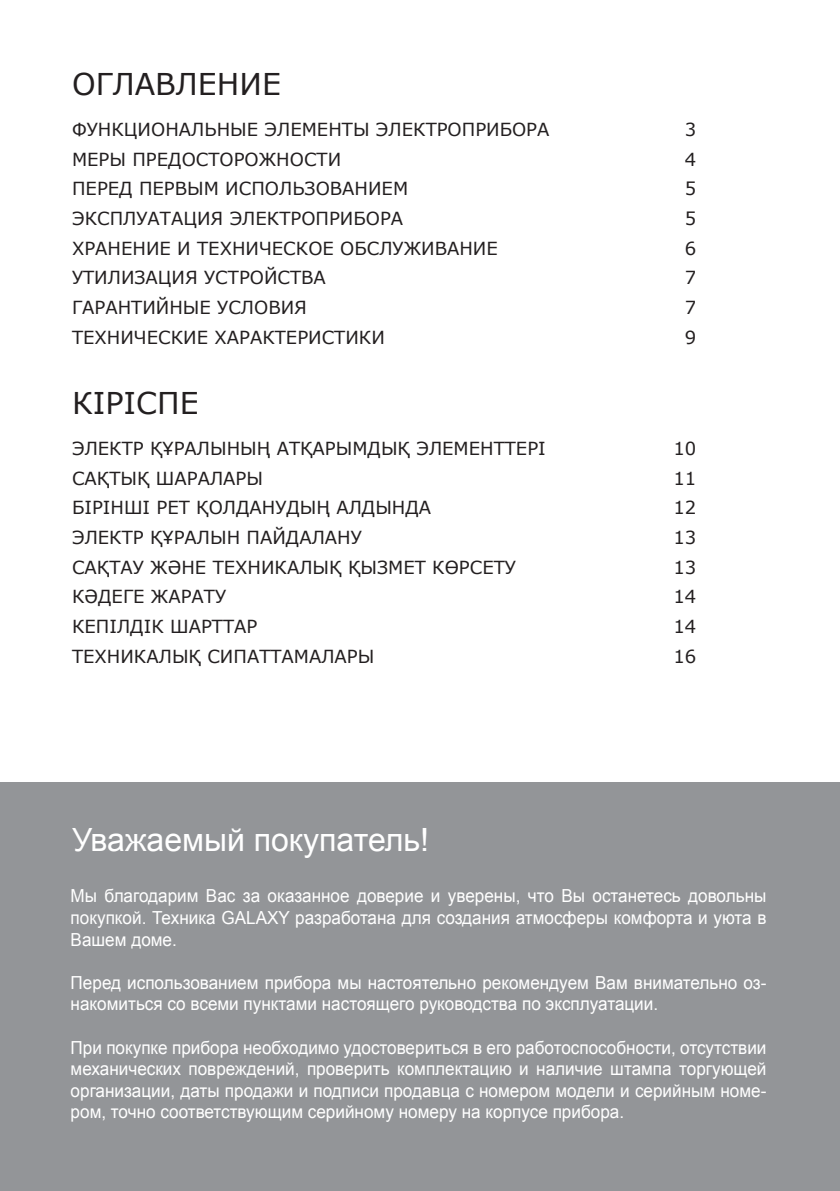
<style>
.page{position:relative;width:840px;height:1191px;background:#fff}
.page>*{position:absolute;margin:0;border:0;box-sizing:border-box;transform-origin:0 0}
.t1{font:32px "Arial";color:#fff}
.t2{font:30px "Verdana";color:#231f20}
.t3{font:18px/21.6px "Arial";color:#fff;text-align:justify;scale:.95 1}
.t4{font:18px "Verdana";color:#231f20}
</style>
<div class="page">
<div style="left:0;top:782px;width:839px;height:409px;background:#939598"></div>
<h2 class="t2" style="left:72px;top:63px;width:210px">ОГЛАВЛЕНИЕ</h2>
<p class="t4" style="left:72px;top:117px;width:478px">ФУНКЦИОНАЛЬНЫЕ ЭЛЕМЕНТЫ ЭЛЕКТРОПРИБОРА</p>
<p class="t4" style="left:684px;top:117px;width:13px">3</p>
<p class="t4" style="left:72px;top:147px;width:270px">МЕРЫ ПРЕДОСТОРОЖНОСТИ</p>
<p class="t4" style="left:684px;top:147px;width:13px">4</p>
<p class="t4" style="left:72px;top:176px;width:337px">ПЕРЕД ПЕРВЫМ ИСПОЛЬЗОВАНИЕМ</p>
<p class="t4" style="left:684px;top:176px;width:13px">5</p>
<p class="t4" style="left:72px;top:206px;width:332px">ЭКСПЛУАТАЦИЯ ЭЛЕКТРОПРИБОРА</p>
<p class="t4" style="left:684px;top:206px;width:13px">5</p>
<p class="t4" style="left:72px;top:236px;width:427px">ХРАНЕНИЕ И ТЕХНИЧЕСКОЕ ОБСЛУЖИВАНИЕ</p>
<p class="t4" style="left:684px;top:236px;width:13px">6</p>
<p class="t4" style="left:72px;top:265px;width:255px">УТИЛИЗАЦИЯ УСТРОЙСТВА</p>
<p class="t4" style="left:684px;top:265px;width:13px">7</p>
<p class="t4" style="left:72px;top:295px;width:236px">ГАРАНТИЙНЫЕ УСЛОВИЯ</p>
<p class="t4" style="left:684px;top:295px;width:13px">7</p>
<p class="t4" style="left:72px;top:325px;width:314px">ТЕХНИЧЕСКИЕ ХАРАКТЕРИСТИКИ</p>
<p class="t4" style="left:684px;top:325px;width:13px">9</p>
<h2 class="t2" style="left:72px;top:382px;width:128px">КІРІСПЕ</h2>
<p class="t4" style="left:72px;top:436px;width:475px">ЭЛЕКТР ҚҰРАЛЫНЫҢ АТҚАРЫМДЫҚ ЭЛЕМЕНТТЕРІ</p>
<p class="t4" style="left:673px;top:436px;width:24px">10</p>
<p class="t4" style="left:72px;top:465px;width:192px">САҚТЫҚ ШАРАЛАРЫ</p>
<p class="t4" style="left:673px;top:465px;width:24px">11</p>
<p class="t4" style="left:72px;top:495px;width:360px">БІРІНШІ РЕТ ҚОЛДАНУДЫҢ АЛДЫНДА</p>
<p class="t4" style="left:673px;top:495px;width:24px">12</p>
<p class="t4" style="left:72px;top:525px;width:291px">ЭЛЕКТР ҚҰРАЛЫН ПАЙДАЛАНУ</p>
<p class="t4" style="left:673px;top:525px;width:24px">13</p>
<p class="t4" style="left:72px;top:554px;width:445px">САҚТАУ ЖӘНЕ ТЕХНИКАЛЫҚ ҚЫЗМЕТ КӨРСЕТУ</p>
<p class="t4" style="left:673px;top:554px;width:24px">13</p>
<p class="t4" style="left:72px;top:584px;width:155px">КӘДЕГЕ ЖАРАТУ</p>
<p class="t4" style="left:673px;top:584px;width:24px">14</p>
<p class="t4" style="left:72px;top:614px;width:187px">КЕПІЛДІК ШАРТТАР</p>
<p class="t4" style="left:673px;top:614px;width:24px">14</p>
<p class="t4" style="left:72px;top:643px;width:303px">ТЕХНИКАЛЫҚ СИПАТТАМАЛАРЫ</p>
<p class="t4" style="left:673px;top:643px;width:24px">16</p>
<h1 class="t1" style="left:72px;top:818px;width:358px">Уважаемый покупатель!</h1>
<p class="t3" style="left:71px;top:885px;width:733px">Мы благодарим Вас за оказанное доверие и уверены, что Вы останетесь довольны покупкой. Техника GALAXY разработана для создания атмосферы комфорта и уюта в Вашем доме.</p>
<p class="t3" style="left:71px;top:971px;width:733px">Перед использованием прибора мы настоятельно рекомендуем Вам внимательно оз&shy;накомиться со всеми пунктами настоящего руководства по эксплуатации.</p>
<p class="t3" style="left:71px;top:1036px;width:733px">При покупке прибора необходимо удостовериться в его работоспособности, отсутствии механических повреждений, проверить комплектацию и наличие штампа торгующей организации, даты продажи и подписи продавца с номером модели и серийным номе&shy;ром, точно соответствующим серийному номеру на корпусе прибора.</p>
</div>
